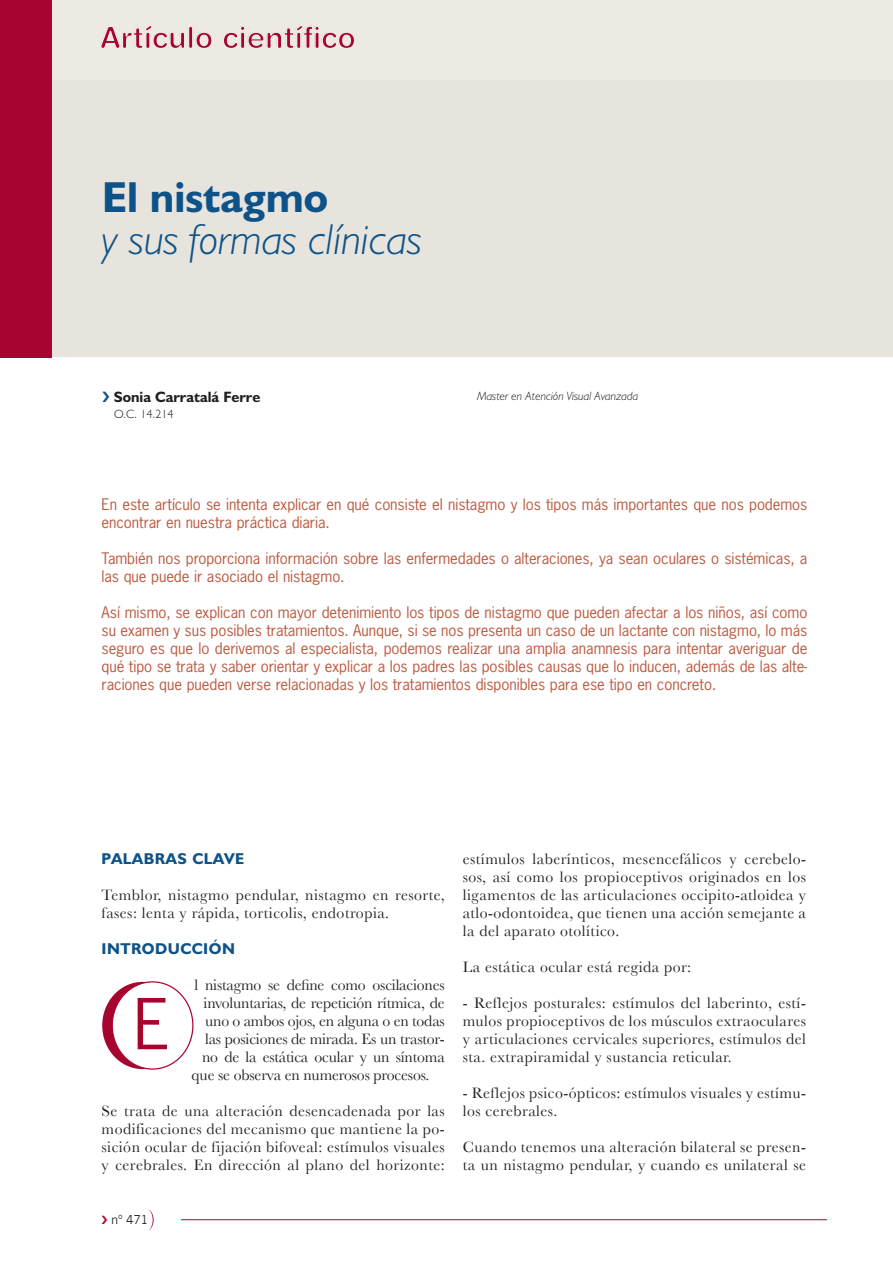
<style>
.page{position:relative;width:893px;height:1263px;background:#fff}
.page>*{position:absolute;margin:0;border:0;box-sizing:border-box;transform-origin:0 0}
.t1{font:65.85px "News Gothic Std";color:#a70530}
.t2{font:italic 300 43.5px "Humanist 521 BT";color:#0d5288}
.t3{font:700 43.5px "Humanist 521 BT";color:#0d5288}
.t4{font:700 30px "Helvetica Rounded LT Std";color:#a70530}
.t5{font:15.75px/18px "Baskerville";letter-spacing:.03em;color:#231f20}
.t6{font:15.75px "Baskerville";letter-spacing:-.01em;color:#231f20}
.t7{font:700 15.75px "Humanist 521 BT";letter-spacing:.03em;color:#0d5288}
.t8{font:15px/18px "News Gothic Std";letter-spacing:-.005em;color:#bb5a40}
.t9{font:700 15px "Humanist 521 BT";color:#231f20}
.t10{font:italic 300 12px "Humanist 521 BT";color:#231f20}
.t11{font:300 12px "Humanist 521 BT";color:#231f20}
.t12{font:12px "News Gothic";color:#231f20}
</style>
<div class="page">
<svg style="left:148px;top:1209px;width:6px;height:22px"></svg>
<hr style="left:181px;top:1219px;width:646px;height:1px;background:#a70530">
<div style="left:0;top:80px;width:893px;height:277px;background:#e7e4dd"></div>
<div style="left:0;top:0;width:893px;height:80px;background:#edeae4"></div>
<div style="left:0;top:0;width:51px;height:357px;background:#a70530"></div>
<div style="left:188px;top:25px;width:6px;height:24px;border:2px solid #edeae4;border-radius:2px"></div>
<div style="left:102px;top:982px;width:81px;height:87px;background:#a70530;border-radius:50%"></div>
<div style="left:112px;top:982px;width:81px;height:87px;background:#fff;border-radius:50%"></div>
<h3 class="t4" style="left:100px;top:19px;width:257px">Artículo científico</h3>
<h2 class="t3" style="left:102px;top:170px;width:228px">El nistagmo</h2>
<h2 class="t2" style="left:102px;top:213px;width:322px">y sus formas clínicas</h2>
<p class="t9" style="left:114px;top:387px;width:148px">Sonia Carratalá Ferre</p>
<p class="t11" style="left:114px;top:407px;width:61px">O.C. 14.214</p>
<p class="t10" style="left:477px;top:388px;width:163px">Master en Atención Visual Avanzada</p>
<p class="t8" style="left:102px;top:495px;width:707px">En este artículo se intenta explicar en qué consiste el nistagmo y los tipos más importantes que nos podemos encontrar en nuestra práctica diaria.</p>
<p class="t8" style="left:102px;top:549px;width:707px">También nos proporciona información sobre las enfermedades o alteraciones, ya sean oculares o sistémicas, a las que puede ir asociado el nistagmo.</p>
<p class="t8" style="left:102px;top:603px;width:707px;text-align:justify">Así mismo, se explican con mayor detenimiento los tipos de nistagmo que pueden afectar a los niños, así como su examen y sus posibles tratamientos. Aunque, si se nos presenta un caso de un lactante con nistagmo, lo más seguro es que lo derivemos al especialista, podemos realizar una amplia anamnesis para intentar averiguar de qué tipo se trata y saber orientar y explicar a los padres las posibles causas que lo inducen, además de las alte&shy;raciones que pueden verse relacionadas y los tratamientos disponibles para ese tipo en concreto.</p>
<p class="t7" style="left:102px;top:849px;width:144px">PALABRAS CLAVE</p>
<p class="t5" style="left:102px;top:886px;width:345px">Temblor, nistagmo pendular, nistagmo en resorte, fases: lenta y rápida, torticolis, endotropia.</p>
<p class="t7" style="left:102px;top:939px;width:135px">INTRODUCCIÓN</p>
<p class="t6" style="left:195px;top:976px;width:252px">l nistagmo se define como oscilaciones</p>
<p class="t6" style="left:204px;top:994px;width:243px">involuntarias, de repetición rítmica, de</p>
<p class="t6" style="left:205px;top:1012px;width:241px">uno o ambos ojos, en alguna o en todas</p>
<p class="t6" style="left:205px;top:1030px;width:241px">las posiciones de mirada. Es un trastor-</p>
<p class="t6" style="left:202px;top:1048px;width:244px">no de la estática ocular y un síntoma</p>
<p class="t6" style="left:192px;top:1066px;width:239px">que se observa en numerosos procesos.</p>
<p class="t5" style="left:102px;top:1102px;width:345px;text-align:justify">Se trata de una alteración desencadenada por las modificaciones del mecanismo que mantiene la po&shy;sición ocular de fijación bifoveal: estímulos visuales y cerebrales. En dirección al plano del horizonte:</p>
<h1 class="t1" style="left:134px;top:982px;width:38px">E</h1>
<p class="t12" style="left:111px;top:1212px;width:39px">nº 471</p>
<p class="t5" style="left:463px;top:850px;width:345px;text-align:justify">estímulos laberínticos, mesencefálicos y cerebelo&shy;sos, así como los propioceptivos originados en los ligamentos de las articulaciones occipito-atloidea y atlo-odontoidea, que tienen una acción semejante a la del aparato otolítico.</p>
<p class="t5" style="left:463px;top:958px;width:230px">La estática ocular está regida por:</p>
<p class="t5" style="left:463px;top:994px;width:345px;text-align:justify">- Reflejos posturales: estímulos del laberinto, estí&shy;mulos propioceptivos de los músculos extraoculares y articulaciones cervicales superiores, estímulos del sta. extrapiramidal y sustancia reticular.</p>
<p class="t5" style="left:463px;top:1084px;width:345px">- Reflejos psico-ópticos: estímulos visuales y estímu&shy;los cerebrales.</p>
<p class="t5" style="left:463px;top:1138px;width:345px">Cuando tenemos una alteración bilateral se presen&shy;ta un nistagmo pendular, y cuando es unilateral se</p>
</div>
